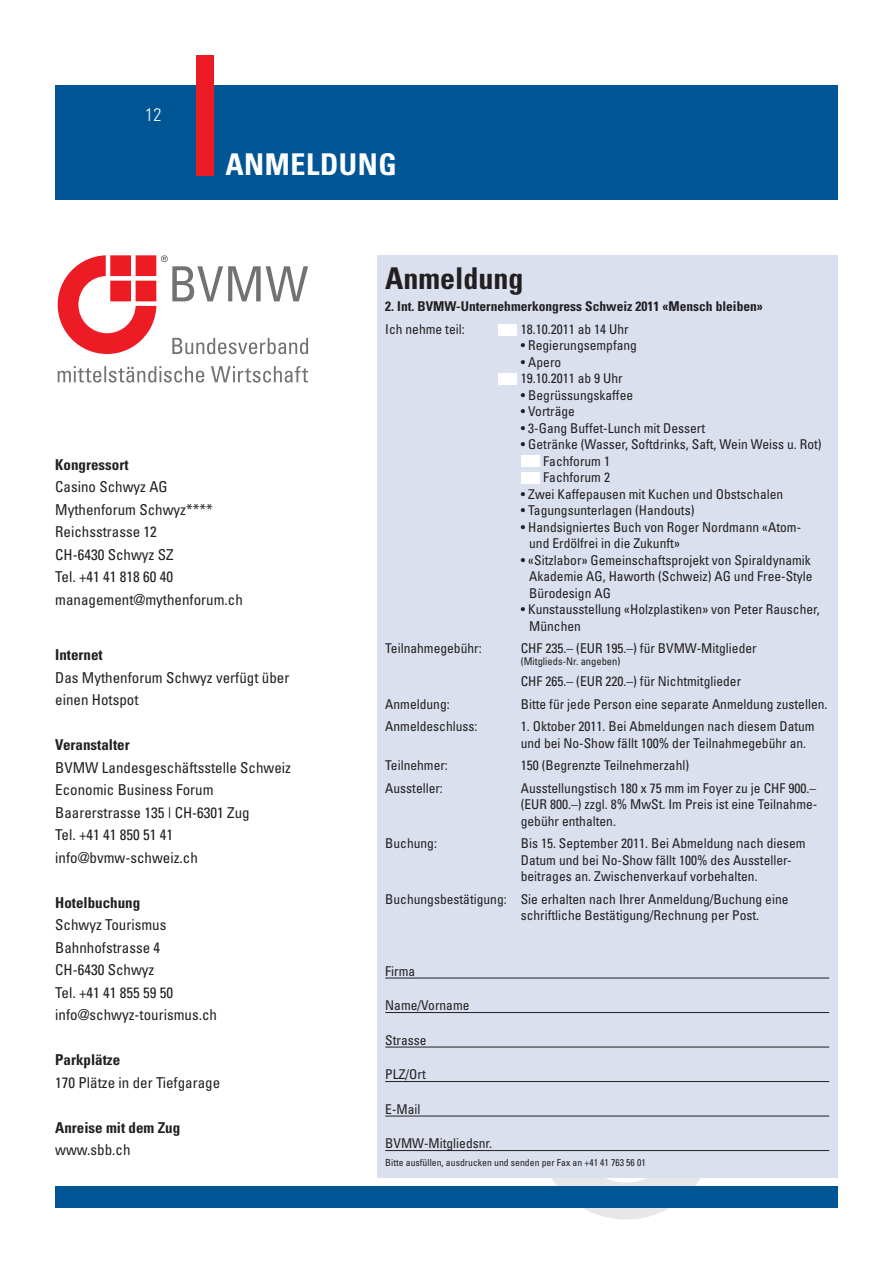
<style>
.page{position:relative;width:893px;height:1263px;background:#fff}
.page>*{position:absolute;margin:0;border:0;box-sizing:border-box;transform-origin:0 0}
.t1{font:700 condensed 30px "Univers";letter-spacing:.02em;color:#fff}
.t2{font:700 condensed 30px "Univers";color:#231f20}
.t3{font:300 condensed 18px "Univers";color:#fff}
.t4{font:condensed 15px/22.5px "Univers";color:#231f20}
.t5{font:700 condensed 15px "Univers";color:#231f20}
.t6{font:condensed 13.5px/16.5px "Univers";color:#231f20}
.t7{font:700 condensed 13.5px "Univers";color:#231f20}
.t8{font:condensed 10.5px "Univers";color:#231f20}
.t9{font:condensed 9.75px "Univers";color:#231f20}
</style>
<div class="page">
<svg style="left:551px;top:1178px;width:150px;height:41px"></svg>
<div style="left:55px;top:85px;width:783px;height:115px;background:#005595"></div>
<div style="left:55px;top:1186px;width:783px;height:22px;background:#005595"></div>
<div style="left:197px;top:55px;width:17px;height:121px;background:#ed1c24"></div>
<div style="left:377px;top:255px;width:461px;height:923px;background:#dae0ee"></div>
<hr style="left:385px;top:978px;width:444px;height:1px;background:#231f20">
<hr style="left:385px;top:1012px;width:444px;height:1px;background:#231f20">
<hr style="left:385px;top:1047px;width:444px;height:1px;background:#231f20">
<hr style="left:385px;top:1081px;width:444px;height:1px;background:#231f20">
<hr style="left:385px;top:1116px;width:444px;height:1px;background:#231f20">
<hr style="left:385px;top:1150px;width:444px;height:1px;background:#231f20">
<svg style="left:58px;top:255px;width:250px;height:99px"></svg>
<svg style="left:58px;top:366px;width:250px;height:17px"></svg>
<div style="left:498px;top:324px;width:19px;height:11px;background:#fff"></div>
<div style="left:498px;top:373px;width:19px;height:12px;background:#fff"></div>
<div style="left:521px;top:455px;width:19px;height:12px;background:#fff"></div>
<div style="left:521px;top:472px;width:19px;height:11px;background:#fff"></div>
<h2 class="t3" style="left:145px;top:108px;width:18px">12</h2>
<h1 class="t1" style="left:225px;top:154px;width:173px">ANMELDUNG</h1>
<p class="t5" style="left:55px;top:459px;width:75px">Kongressort</p>
<p class="t4" style="left:55px;top:477px;width:189px">Casino Schwyz AG<br>Mythenforum Schwyz****<br>Reichsstrasse 12<br>CH-6430 Schwyz SZ<br>Tel. +41 41 818 60 40 management@mythenforum.ch</p>
<p class="t5" style="left:55px;top:649px;width:49px">Internet</p>
<p class="t4" style="left:55px;top:667px;width:236px">Das Mythenforum Schwyz verfügt über einen Hotspot</p>
<p class="t5" style="left:55px;top:739px;width:76px">Veranstalter</p>
<p class="t4" style="left:55px;top:757px;width:237px">BVMW Landesgeschäftsstelle Schweiz<br>Economic Business Forum<br>Baarerstrasse 135 | CH-6301 Zug<br>Tel. +41 41 850 51 41 info@bvmw-schweiz.ch</p>
<p class="t5" style="left:55px;top:897px;width:87px">Hotelbuchung</p>
<p class="t4" style="left:55px;top:915px;width:163px">Schwyz Tourismus<br>Bahnhofstrasse 4<br>CH-6430 Schwyz<br>Tel. +41 41 855 59 50 info@schwyz-tourismus.ch</p>
<p class="t5" style="left:55px;top:1054px;width:67px">Parkplätze</p>
<p class="t4" style="left:55px;top:1072px;width:166px">170 Plätze in der Tiefgarage</p>
<p class="t5" style="left:55px;top:1122px;width:126px">Anreise mit dem Zug</p>
<p class="t4" style="left:55px;top:1140px;width:77px">www.sbb.ch</p>
<h1 class="t2" style="left:385px;top:267px;width:140px">Anmeldung</h1>
<p class="t7" style="left:385px;top:302px;width:379px">2. Int. BVMW-Unternehmerkongress Schweiz 2011 «Mensch bleiben»</p>
<p class="t6" style="left:385px;top:322px;width:81px">Ich nehme teil:</p>
<p class="t6" style="left:521px;top:322px;width:109px">18.10.2011 ab 14 Uhr</p>
<p class="t6" style="left:521px;top:339px;width:118px">• Regierungsempfang</p>
<p class="t6" style="left:521px;top:355px;width:103px">• Apero<br>19.10.2011 ab 9 Uhr</p>
<p class="t6" style="left:521px;top:388px;width:114px">• Begrüssungskaffee</p>
<p class="t6" style="left:521px;top:405px;width:56px">• Vorträge</p>
<p class="t6" style="left:521px;top:421px;width:186px">• 3-Gang Buffet-Lunch mit Dessert</p>
<p class="t6" style="left:543px;top:438px;width:280px;text-indent:-22px">• Getränke (Wasser, Softdrinks, Saft, Wein Weiss u. Rot)<br>Fachforum 1<br>Fachforum 2</p>
<p class="t6" style="left:521px;top:487px;width:264px">• Zwei Kaffepausen mit Kuchen und Obstschalen</p>
<p class="t6" style="left:521px;top:504px;width:175px">• Tagungsunterlagen (Handouts)</p>
<p class="t6" style="left:529px;top:520px;width:273px;text-indent:-8px">• Handsigniertes Buch von Roger Nordmann «Atom&shy;und Erdölfrei in die Zukunft»</p>
<p class="t6" style="left:529px;top:553px;width:285px;text-indent:-8px">• «Sitzlabor» Gemeinschaftsprojekt von Spiraldynamik<br>Akademie AG, Haworth (Schweiz) AG und Free-Style<br>Bürodesign AG</p>
<p class="t6" style="left:529px;top:603px;width:292px;text-indent:-8px">• Kunstausstellung «Holzplastiken» von Peter Rauscher,<br>München</p>
<p class="t6" style="left:385px;top:642px;width:98px">Teilnahmegebühr:</p>
<p class="t6" style="left:521px;top:642px;width:237px">CHF 235.– (EUR 195.–) für BVMW-Mitglieder</p>
<p class="t8" style="left:521px;top:658px;width:101px">(Mitglieds-Nr. angeben)</p>
<p class="t6" style="left:521px;top:675px;width:222px">CHF 265.– (EUR 220.–) für Nichtmitglieder</p>
<p class="t6" style="left:385px;top:697px;width:66px">Anmeldung:</p>
<p class="t6" style="left:521px;top:697px;width:308px">Bitte für jede Person eine separate Anmeldung zustellen.</p>
<p class="t6" style="left:385px;top:720px;width:94px">Anmeldeschluss:</p>
<p class="t6" style="left:521px;top:720px;width:295px">1. Oktober 2011. Bei Abmeldungen nach diesem Datum und bei No-Show fällt 100% der Teilnahmegebühr an.</p>
<p class="t6" style="left:385px;top:759px;width:64px">Teilnehmer:</p>
<p class="t6" style="left:521px;top:759px;width:170px">150 (Begrenzte Teilnehmerzahl)</p>
<p class="t6" style="left:385px;top:781px;width:59px">Aussteller:</p>
<p class="t6" style="left:521px;top:781px;width:298px;text-align:justify">Ausstellungstisch 180 x 75 mm im Foyer zu je CHF 900.– (EUR 800.–) zzgl. 8% MwSt. Im Preis ist eine Teilnahme&shy;gebühr enthalten.</p>
<p class="t6" style="left:385px;top:837px;width:53px">Buchung:</p>
<p class="t6" style="left:521px;top:837px;width:286px">Bis 15. September 2011. Bei Abmeldung nach diesem<br>Datum und bei No-Show fällt 100% des Aussteller&shy;beitrages an. Zwischenverkauf vorbehalten.</p>
<p class="t6" style="left:521px;top:892px;width:269px;text-indent:-135px">Buchungsbestätigung: Sie erhalten nach Ihrer Anmeldung/Buchung eine schriftliche Bestätigung/Rechnung per Post.</p>
<p class="t6" style="left:385px;top:964px;width:31px">Firma</p>
<p class="t6" style="left:385px;top:999px;width:86px">Name/Vorname</p>
<p class="t6" style="left:385px;top:1033px;width:43px">Strasse</p>
<p class="t6" style="left:385px;top:1068px;width:42px">PLZ/Ort</p>
<p class="t6" style="left:385px;top:1102px;width:37px">E-Mail</p>
<p class="t6" style="left:385px;top:1137px;width:108px">BVMW-Mitgliedsnr.</p>
<p class="t9" style="left:385px;top:1159px;width:262px">Bitte ausfüllen, ausdrucken und senden per Fax an +41 41 763 56 01</p>
</div>
